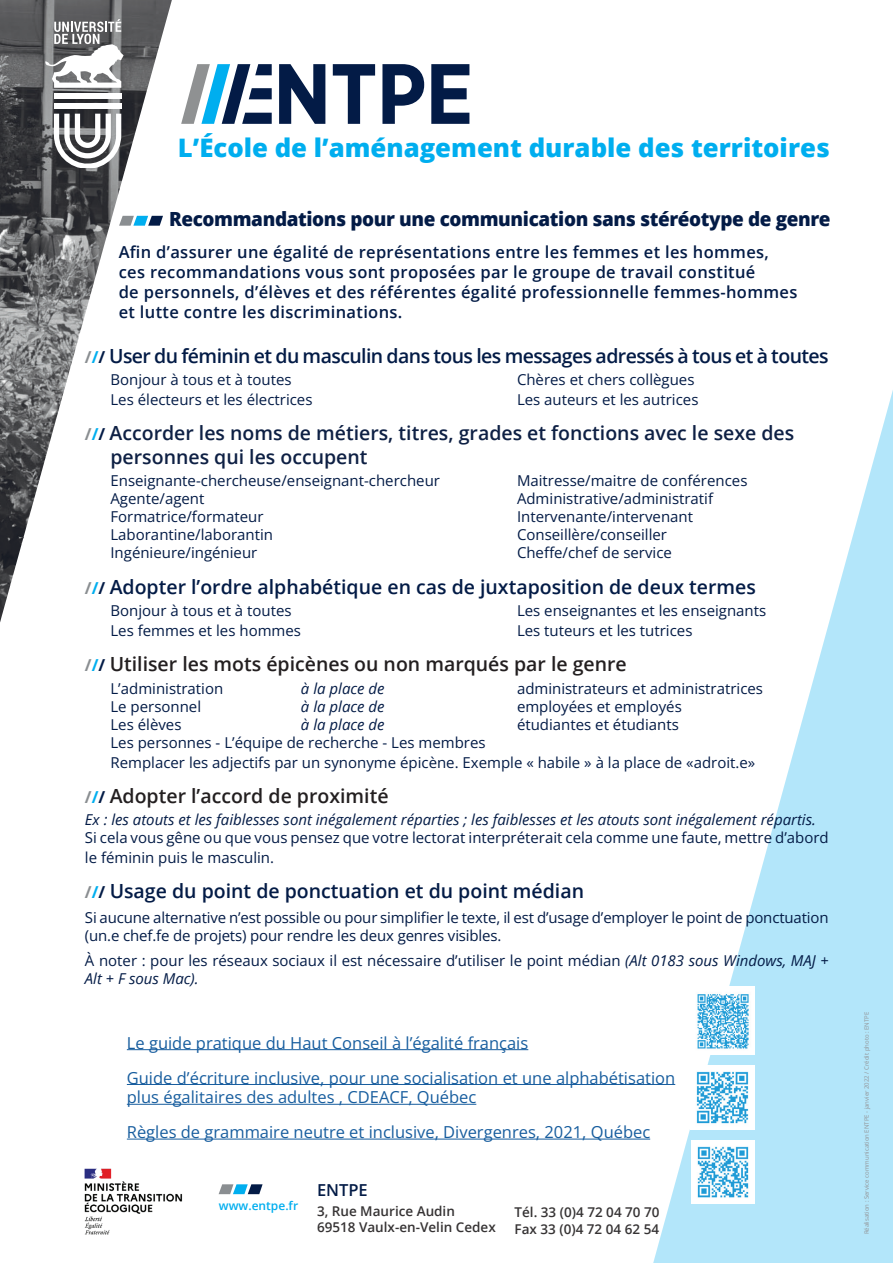
<style>
.page{position:relative;width:893px;height:1263px;background:#fff}
.page>*{position:absolute;margin:0;border:0;box-sizing:border-box;transform-origin:0 0}
.t1{font:800 25.5px "Open Sans";color:#00aeef}
.t2{font:600 19.5px "Open Sans";color:#031b46}
.t3{font:600 19.5px/23.4px "Open Sans";color:#0e2044}
.t4{font:600 19.5px "Open Sans";color:#231f20}
.t5{font:600 19.5px "Open Sans";letter-spacing:-.03em;color:#031b46}
.t6{font:800 19.5px "Open Sans";letter-spacing:-.02em;color:#031b46}
.t7{font:600 16.5px/19.8px "Open Sans";letter-spacing:.02em;color:#031b46}
.t8{font:16.5px/34.8px "Open Sans";color:#175d9e}
.t9{font:15px/18px "Open Sans";color:#031b46}
.t10{font:italic 15px "Open Sans";color:#031b46}
.t11{font:600 13.5px/16.5px "Open Sans";color:#363334}
.t12{font:600 12px "Open Sans";color:#00aeef}
.t13{font:6px "Open Sans";color:#939598}
.s1{font-weight:700;font-size:16.5px;color:#8a8e91}
.s2{font-weight:700;font-size:16.5px;color:#00aeef}
.s3{font-weight:700;font-size:16.5px}
.s4{font-weight:700;font-size:16.5px;color:#031b46}
.s5{font-style:italic}
</style>
<div class="page">
<img style="left:0;top:0;width:172px;height:170px">
<img style="left:0;top:169px;width:125px;height:211px">
<img style="left:0;top:379px;width:67px;height:158px">
<img style="left:0;top:537px;width:24px;height:85px">
<img style="left:84px;top:1168px;width:151px;height:67px">
<svg style="left:119px;top:216px;width:44px;height:10px"></svg>
<svg style="left:509px;top:390px;width:384px;height:873px"></svg>
<hr style="left:127px;top:1049px;width:401px;height:1px;background:#175d9e">
<hr style="left:127px;top:1084px;width:548px;height:1px;background:#175d9e">
<hr style="left:127px;top:1104px;width:349px;height:1px;background:#175d9e">
<hr style="left:127px;top:1139px;width:523px;height:1px;background:#175d9e">
<svg style="left:219px;top:1184px;width:44px;height:10px"></svg>
<img style="left:690px;top:986px;width:64px;height:68px">
<img style="left:690px;top:1065px;width:65px;height:64px">
<img style="left:691px;top:1140px;width:64px;height:63px">
<svg style="left:54px;top:114px;width:67px;height:54px"></svg>
<div style="left:54px;top:103px;width:67px;height:5px;background:#fff"></div>
<svg style="left:45px;top:19px;width:79px;height:69px"></svg>
<svg style="left:431px;top:64px;width:38px;height:60px"></svg>
<div style="left:54px;top:93px;width:67px;height:5px;background:#fff"></div>
<svg style="left:279px;top:64px;width:46px;height:60px"></svg>
<svg style="left:333px;top:64px;width:42px;height:60px"></svg>
<svg style="left:382px;top:64px;width:42px;height:60px"></svg>
<svg style="left:181px;top:64px;width:91px;height:60px"></svg>
<h1 class="t1" style="left:178px;top:128px;width:653px">L’École de l’aménagement durable des territoires</h1>
<h2 class="t6" style="left:169px;top:205px;width:663px">Recommandations pour une communication sans stéréotype de genre</h2>
<p class="t7" style="left:119px;top:242px;width:680px">Afin d’assurer une égalité de représentations entre les femmes et les hommes, ces recommandations vous sont proposées par le groupe de travail constitué<br>de personnels, d’élèves et des référentes égalité professionnelle femmes-hommes et lutte contre les discriminations.</p>
<h2 class="t5" style="left:85px;top:342px;width:745px"><span class="s1">/</span><span class="s2">/</span><span class="s3">/</span> User du féminin et du masculin dans tous les messages adressés à tous et à toutes</h2>
<p class="t9" style="left:110px;top:370px;width:183px">Bonjour à tous et à toutes</p>
<p class="t9" style="left:517px;top:370px;width:179px">Chères et chers collègues</p>
<p class="t9" style="left:110px;top:390px;width:204px">Les électeurs et les électrices</p>
<p class="t9" style="left:517px;top:390px;width:183px">Les auteurs et les autrices</p>
<h2 class="t3" style="left:110px;top:421px;width:685px;text-indent:-26px"><span class="s1">/</span><span class="s2">/</span><span class="s4">/</span> Accorder les noms de métiers, titres, grades et fonctions avec le sexe des personnes qui les occupent</h2>
<p class="t9" style="left:110px;top:471px;width:331px">Enseignante-chercheuse/enseignant-chercheur</p>
<p class="t9" style="left:517px;top:471px;width:232px">Maitresse/maitre de conférences</p>
<p class="t9" style="left:110px;top:489px;width:95px">Agente/agent</p>
<p class="t9" style="left:517px;top:489px;width:198px">Administrative/administratif</p>
<p class="t9" style="left:110px;top:507px;width:155px">Formatrice/formateur</p>
<p class="t9" style="left:517px;top:507px;width:178px">Intervenante/intervenant</p>
<p class="t9" style="left:110px;top:525px;width:164px">Laborantine/laborantin</p>
<p class="t9" style="left:517px;top:525px;width:151px">Conseillère/conseiller</p>
<p class="t9" style="left:110px;top:543px;width:148px">Ingénieure/ingénieur</p>
<p class="t9" style="left:517px;top:543px;width:156px">Cheffe/chef de service</p>
<h2 class="t2" style="left:85px;top:573px;width:672px"><span class="s1">/</span><span class="s2">/</span><span class="s3">/</span> Adopter l’ordre alphabétique en cas de juxtaposition de deux termes</h2>
<p class="t9" style="left:110px;top:601px;width:183px">Bonjour à tous et à toutes</p>
<p class="t9" style="left:517px;top:601px;width:251px">Les enseignantes et les enseignants</p>
<p class="t9" style="left:110px;top:621px;width:192px">Les femmes et les hommes</p>
<p class="t9" style="left:517px;top:621px;width:177px">Les tuteurs et les tutrices</p>
<h2 class="t4" style="left:85px;top:651px;width:543px"><span class="s1">/</span><span class="s2">/</span><span class="s4">/</span> Utiliser les mots épicènes ou non marqués par le genre</h2>
<p class="t9" style="left:110px;top:679px;width:114px">L’administration</p>
<p class="t10" style="left:301px;top:678px;width:85px">à la place de</p>
<p class="t9" style="left:517px;top:679px;width:248px">administrateurs et administratrices</p>
<p class="t9" style="left:110px;top:697px;width:92px">Le personnel</p>
<p class="t10" style="left:301px;top:696px;width:85px">à la place de</p>
<p class="t9" style="left:517px;top:697px;width:166px">employées et employés</p>
<p class="t9" style="left:110px;top:715px;width:73px">Les élèves</p>
<p class="t10" style="left:301px;top:714px;width:85px">à la place de</p>
<p class="t9" style="left:517px;top:715px;width:163px">étudiantes et étudiants</p>
<p class="t9" style="left:110px;top:732px;width:646px;line-height:19.8px">Les personnes - L’équipe de recherche - Les membres<br>Remplacer les adjectifs par un synonyme épicène. Exemple « habile » à la place de «adroit.e»</p>
<h2 class="t4" style="left:85px;top:782px;width:305px"><span class="s1">/</span><span class="s2">/</span><span class="s4">/</span> Adopter l’accord de proximité</h2>
<p class="t10" style="left:85px;top:810px;width:732px">Ex : les atouts et les faiblesses sont inégalement réparties ; les faiblesses et les atouts sont inégalement répartis.</p>
<p class="t9" style="left:85px;top:828px;width:745px;line-height:19.5px">Si cela vous gêne ou que vous pensez que votre lectorat interpréterait cela comme une faute, mettre d’abord le féminin puis le masculin.</p>
<h2 class="t2" style="left:85px;top:878px;width:501px"><span class="s1">/</span><span class="s2">/</span><span class="s3">/</span> Usage du point de ponctuation et du point médian</h2>
<p class="t9" style="left:85px;top:908px;width:745px">Si aucune alternative n’est possible ou pour simplifier le texte, il est d’usage d’employer le point de ponctuation (un.e chef.fe de projets) pour rendre les deux genres visibles.</p>
<p class="t9" style="left:85px;top:951px;width:745px">À noter : pour les réseaux sociaux il est nécessaire d’utiliser le point médian <span class="s5">(Alt 0183 sous Windows, MAJ +<br>Alt + F sous Mac).</span></p>
<p class="t8" style="left:127px;top:1025px;width:550px">Le guide pratique du Haut Conseil à l’égalité français<br>Guide d’écriture inclusive, pour une socialisation et une alphabétisation</p>
<p class="t8" style="left:127px;top:1080px;width:525px">plus égalitaires des adultes , CDEACF, Québec<br>Règles de grammaire neutre et inclusive, Divergenres, 2021, Québec</p>
<p class="t7" style="left:317px;top:1180px;width:52px">ENTPE</p>
<p class="t11" style="left:317px;top:1202px;width:180px">3, Rue Maurice Audin<br>69518 Vaulx-en-Velin Cedex</p>
<p class="t12" style="left:219px;top:1198px;width:81px">www.entpe.fr</p>
<p class="t11" style="left:514px;top:1204px;width:147px">Tél. 33 (0)4 72 04 70 70<br>Fax 33 (0)4 72 04 62 54</p>
<p class="t13" style="left:862px;top:1234px;width:224px;rotate:-90deg">Réalisation : Service communication ENTPE - janvier 2022 / Crédit photo : ENTPE</p>
</div>
